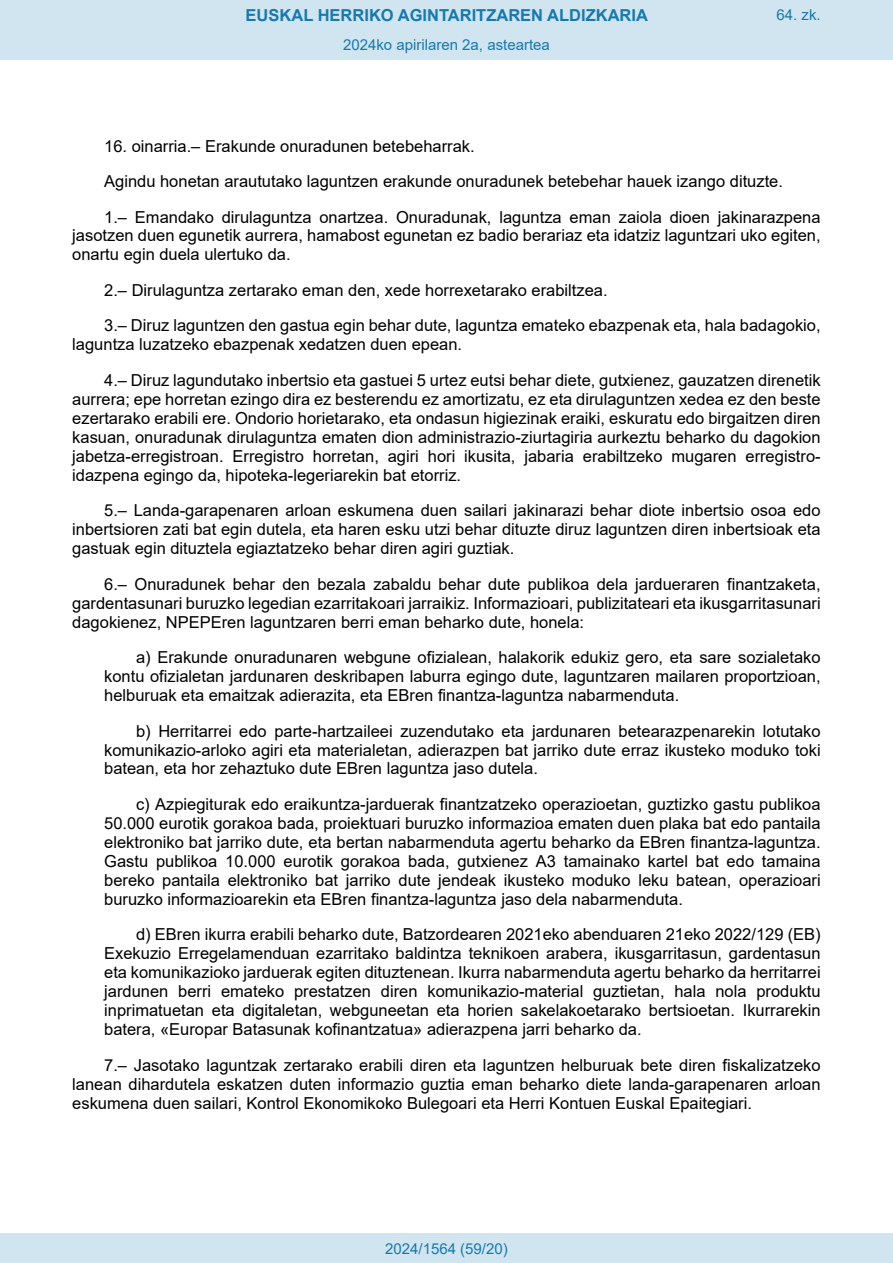
<style>
.page{position:relative;width:893px;height:1263px;background:#fff}
.page>*{position:absolute;margin:0;border:0;box-sizing:border-box;transform-origin:0 0}
.t1{font:16.5px/18.9px "Arial";color:#000;text-align:justify}
.t2{font:700 16.5px "Arial";color:#1879ad}
.Paginacion_Centro{font:15px "Arial";color:#1879ad}
</style>
<div class="page">
<div style="left:0;top:0;width:893px;height:60px;background:#d0e5f0"></div>
<div style="left:0;top:1233px;width:893px;height:30px;background:#d0e5f0"></div>
<p class="t2" style="left:246px;top:3px;width:404px">EUSKAL HERRIKO AGINTARITZAREN ALDIZKARIA</p>
<p class="Paginacion_Centro" style="left:776px;top:5px;width:46px">64. zk.</p>
<p class="Paginacion_Centro" style="left:343px;top:35px;width:208px">2024ko apirilaren 2a, asteartea</p>
<p class="t1" style="left:104px;top:128px;width:718px;line-height:35.4px;text-align:left">16. oinarria.– Erakunde onuradunen betebeharrak.<br>Agindu honetan araututako laguntzen erakunde onuradunek betebehar hauek izango dituzte.<br>1.– Emandako dirulaguntza onartzea. Onuradunak, laguntza eman zaiola dioen jakinarazpena</p>
<p class="t1" style="left:72px;top:226px;width:750px">jasotzen duen egunetik aurrera, hamabost egunetan ez badio berariaz eta idatziz laguntzari uko egiten, onartu egin duela ulertuko da.</p>
<p class="t1" style="left:104px;top:272px;width:718px;line-height:35.4px">2.– Dirulaguntza zertarako eman den, xede horrexetarako erabiltzea.<br>3.– Diruz laguntzen den gastua egin behar dute, laguntza emateko ebazpenak eta, hala badagokio,</p>
<p class="t1" style="left:104px;top:327px;width:718px;line-height:35.4px;text-indent:-32px">laguntza luzatzeko ebazpenak xedatzen duen epean.<br>4.– Diruz lagundutako inbertsio eta gastuei 5 urtez eutsi behar diete, gutxienez, gauzatzen direnetik</p>
<p class="t1" style="left:72px;top:389px;width:750px">aurrera; epe horretan ezingo dira ez besterendu ez amortizatu, ez eta dirulaguntzen xedea ez den beste ezertarako erabili ere. Ondorio horietarako, eta ondasun higiezinak eraiki, eskuratu edo birgaitzen diren kasuan, onuradunak dirulaguntza ematen dion administrazio-ziurtagiria aurkeztu beharko du dagokion jabetza-erregistroan. Erregistro horretan, agiri hori ikusita, jabaria erabiltzeko mugaren erregistro&shy;idazpena egingo da, hipoteka-legeriarekin bat etorriz.</p>
<p class="t1" style="left:72px;top:501px;width:750px;text-indent:32px">5.– Landa-garapenaren arloan eskumena duen sailari jakinarazi behar diote inbertsio osoa edo inbertsioren zati bat egin dutela, eta haren esku utzi behar dituzte diruz laguntzen diren inbertsioak eta gastuak egin dituztela egiaztatzeko behar diren agiri guztiak.</p>
<p class="t1" style="left:72px;top:574px;width:750px;text-indent:32px">6.– Onuradunek behar den bezala zabaldu behar dute publikoa dela jardueraren finantzaketa, gardentasunari buruzko legedian ezarritakoari jarraikiz. Informazioari, publizitateari eta ikusgarritasunari dagokienez, NPEPEren laguntzaren berri eman beharko dute, honela:</p>
<p class="t1" style="left:104px;top:648px;width:718px;text-indent:32px">a) Erakunde onuradunaren webgune ofizialean, halakorik edukiz gero, eta sare sozialetako kontu ofizialetan jardunaren deskribapen laburra egingo dute, laguntzaren mailaren proportzioan, helburuak eta emaitzak adierazita, eta EBren finantza-laguntza nabarmenduta.</p>
<p class="t1" style="left:104px;top:721px;width:718px;text-indent:32px">b) Herritarrei edo parte-hartzaileei zuzendutako eta jardunaren betearazpenarekin lotutako komunikazio-arloko agiri eta materialetan, adierazpen bat jarriko dute erraz ikusteko moduko toki batean, eta hor zehaztuko dute EBren laguntza jaso dutela.</p>
<p class="t1" style="left:104px;top:795px;width:718px;text-indent:32px">c) Azpiegiturak edo eraikuntza-jarduerak finantzatzeko operazioetan, guztizko gastu publikoa 50.000 eurotik gorakoa bada, proiektuari buruzko informazioa ematen duen plaka bat edo pantaila elektroniko bat jarriko dute, eta bertan nabarmenduta agertu beharko da EBren finantza-laguntza.<br>Gastu publikoa 10.000 eurotik gorakoa bada, gutxienez A3 tamainako kartel bat edo tamaina bereko pantaila elektroniko bat jarriko dute jendeak ikusteko moduko leku batean, operazioari buruzko informazioarekin eta EBren finantza-laguntza jaso dela nabarmenduta.</p>
<p class="t1" style="left:104px;top:925px;width:718px;text-indent:32px">d) EBren ikurra erabili beharko dute, Batzordearen 2021eko abenduaren 21eko 2022/129 (EB)<br>Exekuzio Erregelamenduan ezarritako baldintza teknikoen arabera, ikusgarritasun, gardentasun eta komunikazioko jarduerak egiten dituztenean. Ikurra nabarmenduta agertu beharko da herritarrei jardunen berri emateko prestatzen diren komunikazio-material guztietan, hala nola produktu inprimatuetan eta digitaletan, webguneetan eta horien sakelakoetarako bertsioetan. Ikurrarekin batera, «Europar Batasunak kofinantzatua» adierazpena jarri beharko da.</p>
<p class="t1" style="left:72px;top:1055px;width:750px;text-indent:32px">7.– Jasotako laguntzak zertarako erabili diren eta laguntzen helburuak bete diren fiskalizatzeko lanean dihardutela eskatzen duten informazio guztia eman beharko diete landa-garapenaren arloan eskumena duen sailari, Kontrol Ekonomikoko Bulegoari eta Herri Kontuen Euskal Epaitegiari.</p>
<p class="Paginacion_Centro" style="left:385px;top:1238px;width:124px">2024/1564 (59/20)</p>
</div>
